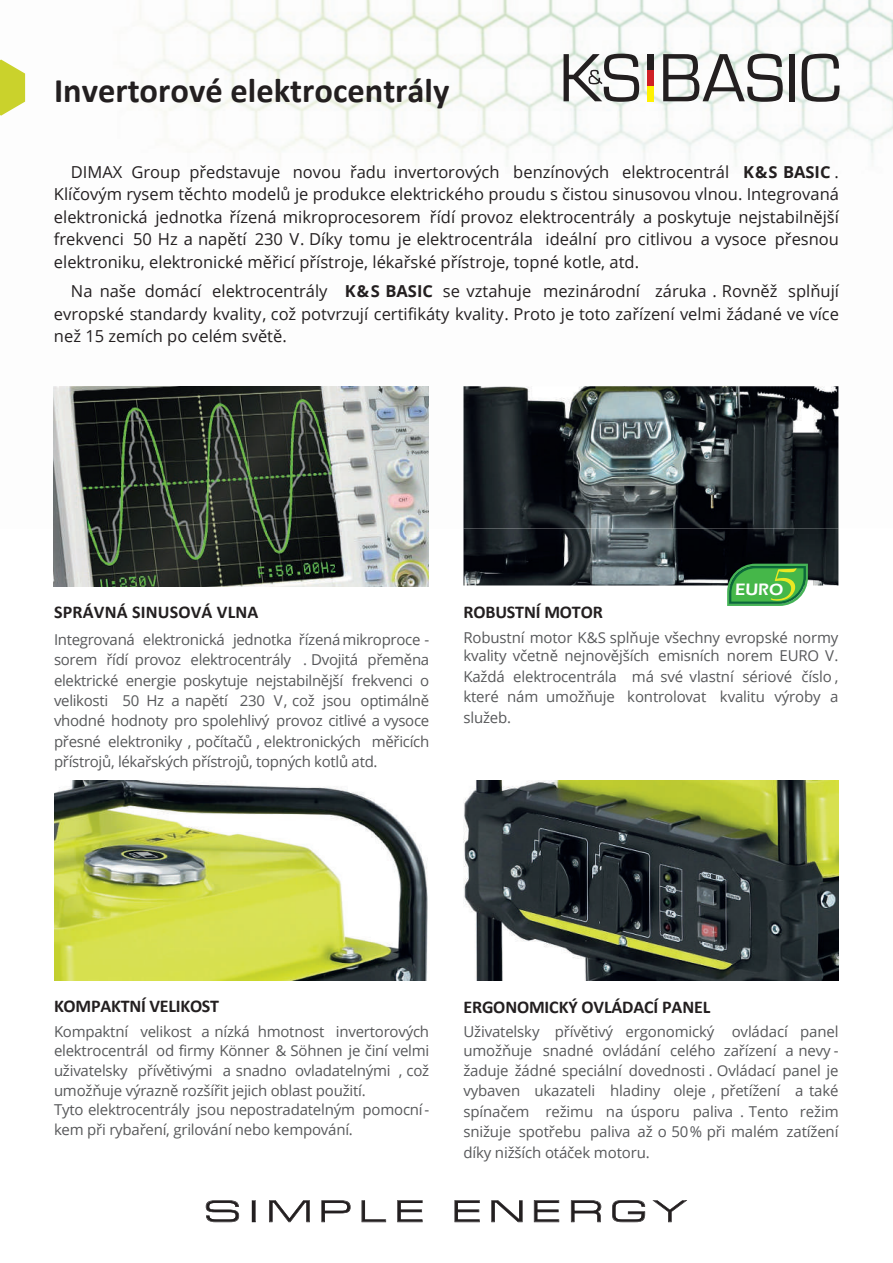
<style>
.page{position:relative;width:893px;height:1263px;background:#fff}
.page>*{position:absolute;margin:0;border:0;box-sizing:border-box;transform-origin:0 0}
.t1{font:700 34.5px "Calibri";color:#231f20}
.t2{font:700 18px "Calibri";letter-spacing:-.01em;color:#231f20}
.t3{font:700 18px "Calibri";letter-spacing:.01em;color:#231f20}
.t4{font:600 17.1px "Eras ITC";color:#fff}
.t5{font:16.5px/22.5px "Open Sans";color:#231f20;text-align:justify}
.t6{font:15px/20.4px "Open Sans";letter-spacing:-.015em;color:#57585a}
.s1{font-weight:700}
</style>
<div class="page">
<img style="left:0;top:0;width:893px;height:529px">
<svg style="left:564px;top:54px;width:75px;height:48px"></svg>
<svg style="left:663px;top:54px;width:120px;height:48px"></svg>
<div style="left:789px;top:54px;width:5px;height:47px;background:#231f20"></div>
<svg style="left:802px;top:54px;width:37px;height:48px"></svg>
<div style="left:647px;top:54px;width:7px;height:16px;background:#231f20"></div>
<div style="left:647px;top:70px;width:7px;height:16px;background:#cf2026"></div>
<div style="left:647px;top:86px;width:7px;height:16px;background:#fff101"></div>
<svg style="left:0;top:60px;width:25px;height:56px"></svg>
<svg style="left:206px;top:1200px;width:33px;height:22px"></svg>
<svg style="left:252px;top:1200px;width:4px;height:22px"></svg>
<svg style="left:269px;top:1200px;width:41px;height:22px"></svg>
<svg style="left:321px;top:1200px;width:30px;height:22px"></svg>
<svg style="left:362px;top:1200px;width:24px;height:22px"></svg>
<svg style="left:397px;top:1200px;width:26px;height:22px"></svg>
<svg style="left:454px;top:1200px;width:26px;height:22px"></svg>
<svg style="left:491px;top:1200px;width:32px;height:22px"></svg>
<svg style="left:534px;top:1200px;width:25px;height:22px"></svg>
<svg style="left:571px;top:1200px;width:30px;height:22px"></svg>
<svg style="left:612px;top:1200px;width:33px;height:22px"></svg>
<svg style="left:652px;top:1200px;width:35px;height:22px"></svg>
<img style="left:54px;top:780px;width:374px;height:200px">
<img style="left:463px;top:780px;width:375px;height:200px">
<img style="left:463px;top:386px;width:375px;height:199px">
<img style="left:54px;top:387px;width:374px;height:199px">
<svg style="left:727px;top:564px;width:81px;height:42px"></svg>
<h1 class="t1" style="left:54px;top:76px;width:397px">Invertorové elektrocentrály</h1>
<p class="t5" style="left:54px;top:160px;width:787px;text-indent:17px">DIMAX Group představuje novou řadu invertorových benzínových elektrocentrál <span class="s1">K&amp;S BASIC</span> .<br>Klíčovým rysem těchto modelů je produkce elektrického proudu s čistou sinusovou vlnou. Integrovaná elektronická jednotka řízená mikroprocesorem řídí provoz elektrocentrály a poskytuje nejstabilnější frekvenci 50 Hz a napětí 230 V. Díky tomu je elektrocentrála ideální pro citlivou a vysoce přesnou elektroniku, elektronické měřicí přístroje, lékařské přístroje, topné kotle, atd.</p>
<p class="t5" style="left:54px;top:280px;width:786px;text-indent:17px">Na naše domácí elektrocentrály <span class="s1">K&amp;S BASIC</span> se vztahuje mezinárodní záruka . Rovněž splňují evropské standardy kvality, což potvrzují certifikáty kvality. Proto je toto zařízení velmi žádané ve více než 15 zemích po celém světě.</p>
<p class="t3" style="left:54px;top:604px;width:206px">SPRÁVNÁ SINUSOVÁ VLNA</p>
<p class="t6" style="left:54px;top:629px;width:377px;text-align:justify">Integrovaná elektronická jednotka řízenámikroproce - sorem řídí provoz elektrocentrály . Dvojitá přeměna elektrické energie poskytuje nejstabilnější frekvenci o velikosti 50 Hz a napětí 230 V, což jsou optimálně vhodné hodnoty pro spolehlivý provoz citlivé a vysoce přesné elektroniky , počítačů , elektronických měřicích přístrojů, lékařských přístrojů, topných kotlů atd.</p>
<p class="t4" style="left:735px;top:580px;width:50px">EURO</p>
<p class="t2" style="left:463px;top:604px;width:141px">ROBUSTNÍ MOTOR</p>
<p class="t6" style="left:463px;top:628px;width:377px;line-height:18.6px">Robustní motor K&amp;S splňuje všechny evropské normy kvality včetně nejnovějších emisních norem EURO V.</p>
<p class="t6" style="left:463px;top:666px;width:377px;text-align:justify">Každá elektrocentrála má své vlastní sériové číslo , které nám umožňuje kontrolovat kvalitu výroby a služeb.</p>
<p class="t2" style="left:54px;top:998px;width:167px">KOMPAKTNÍ VELIKOST</p>
<p class="t6" style="left:54px;top:1022px;width:377px;line-height:18.6px">Kompaktní velikost a nízká hmotnost invertorových elektrocentrál od firmy Könner &amp; Söhnen je činí velmi</p>
<p class="t6" style="left:54px;top:1060px;width:377px">uživatelsky přívětivými a snadno ovladatelnými , což umožňuje výrazně rozšířit jejich oblast použití.</p>
<p class="t6" style="left:54px;top:1099px;width:377px">Tyto elektrocentrály jsou nepostradatelným pomocní&shy;kem při rybaření, grilování nebo kempování.</p>
<p class="t2" style="left:463px;top:999px;width:248px">ERGONOMICKÝ OVLÁDACÍ PANEL</p>
<p class="t6" style="left:463px;top:1022px;width:377px;line-height:18.6px">Uživatelsky přívětivý ergonomický ovládací panel umožňuje snadné ovládání celého zařízení a nevy -</p>
<p class="t6" style="left:463px;top:1060px;width:377px;text-align:justify">žaduje žádné speciální dovednosti . Ovládací panel je vybaven ukazateli hladiny oleje , přetížení a také spínačem režimu na úsporu paliva . Tento režim snižuje spotřebu paliva až o 50% při malém zatížení díky nižších otáček motoru.</p>
</div>
